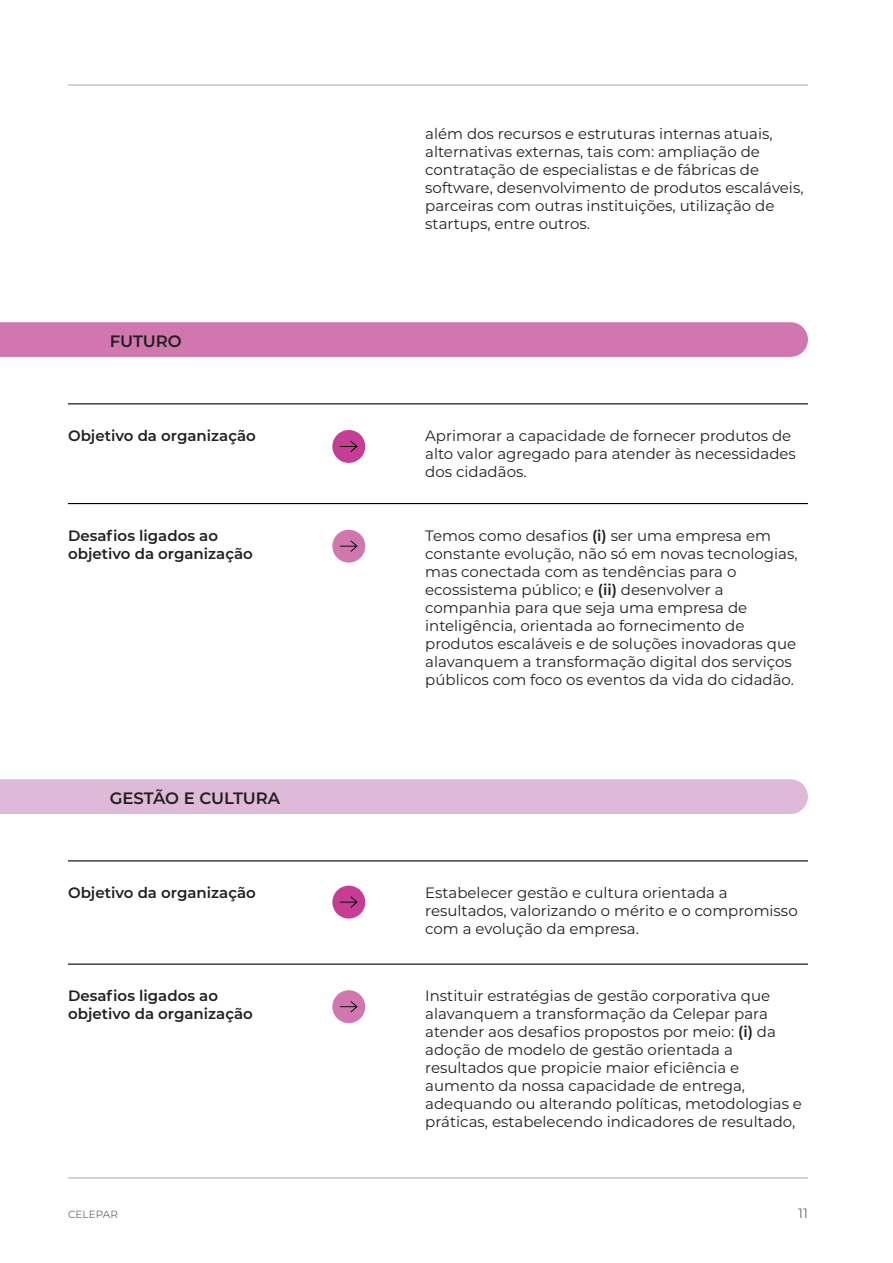
<style>
.page{position:relative;width:893px;height:1263px;background:#fff}
.page>*{position:absolute;margin:0;border:0;box-sizing:border-box;transform-origin:0 0}
.t1{font:600 16.5px "Montserrat";color:#231f20}
.t2{font:15px/18px "Montserrat";color:#231f20}
.t3{font:600 15px/18px "Montserrat";color:#231f20}
.t4{font:13.5px "Montserrat";color:#6d6e6b}
.t5{font:10.5px "Montserrat";color:#6d6e6b}
.s1{font-weight:600}
</style>
<div class="page">
<hr style="left:68px;top:1177px;width:740px;height:1px;background:#b2b3ad">
<hr style="left:68px;top:84px;width:740px;height:2px;background:#b2b3ad">
<div style="left:0;top:322px;width:808px;height:35px;background:#d177b0"></div>
<hr style="left:68px;top:403px;width:740px;height:1px;background:#000">
<div style="left:332px;top:430px;width:33px;height:33px;background:#c63d96;border-radius:50%"></div>
<svg style="left:340px;top:441px;width:18px;height:11px"></svg>
<hr style="left:68px;top:503px;width:740px;height:1px;background:#000">
<div style="left:332px;top:530px;width:33px;height:33px;background:#d177b0;border-radius:50%"></div>
<svg style="left:340px;top:540px;width:18px;height:12px"></svg>
<div style="left:0;top:779px;width:808px;height:35px;background:#deb9d8"></div>
<hr style="left:68px;top:860px;width:740px;height:1px;background:#000">
<div style="left:332px;top:886px;width:33px;height:32px;background:#c63d96;border-radius:50%"></div>
<svg style="left:340px;top:896px;width:18px;height:12px"></svg>
<hr style="left:68px;top:963px;width:740px;height:2px;background:#000">
<div style="left:332px;top:990px;width:33px;height:33px;background:#d177b0;border-radius:50%"></div>
<svg style="left:340px;top:1001px;width:18px;height:11px"></svg>
<p class="t1" style="left:110px;top:329px;width:74px">FUTURO</p>
<p class="t2" style="left:425px;top:124px;width:380px">além dos recursos e estruturas internas atuais, alternativas externas, tais com: ampliação de contratação de especialistas e de fábricas de software, desenvolvimento de produtos escaláveis, parceiras com outras instituições, utilização de startups, entre outros.</p>
<p class="t3" style="left:68px;top:426px;width:189px">Objetivo da organização</p>
<p class="t2" style="left:425px;top:426px;width:372px">Aprimorar a capacidade de fornecer produtos de alto valor agregado para atender às necessidades dos cidadãos.</p>
<p class="t3" style="left:68px;top:526px;width:186px">Desafios ligados ao objetivo da organização</p>
<p class="t2" style="left:425px;top:526px;width:374px">Temos como desafios <span class="s1">(i)</span> ser uma empresa em constante evolução, não só em novas tecnologias, mas conectada com as tendências para o ecossistema público; e <span class="s1">(ii)</span> desenvolver a companhia para que seja uma empresa de inteligência, orientada ao fornecimento de produtos escaláveis e de soluções inovadoras que alavanquem a transformação digital dos serviços públicos com foco os eventos da vida do cidadão.</p>
<p class="t1" style="left:110px;top:786px;width:172px">GESTÃO E CULTURA</p>
<p class="t3" style="left:68px;top:883px;width:189px">Objetivo da organização</p>
<p class="t2" style="left:425px;top:883px;width:374px">Estabelecer gestão e cultura orientada a resultados, valorizando o mérito e o compromisso com a evolução da empresa.</p>
<p class="t3" style="left:68px;top:986px;width:186px">Desafios ligados ao objetivo da organização</p>
<p class="t2" style="left:425px;top:986px;width:378px">Instituir estratégias de gestão corporativa que alavanquem a transformação da Celepar para atender aos desafios propostos por meio: <span class="s1">(i)</span> da adoção de modelo de gestão orientada a resultados que propicie maior eficiência e aumento da nossa capacidade de entrega, adequando ou alterando políticas, metodologias e práticas, estabelecendo indicadores de resultado,</p>
<p class="t5" style="left:68px;top:1207px;width:51px">CELEPAR</p>
<p class="t4" style="left:798px;top:1204px;width:11px">11</p>
</div>
